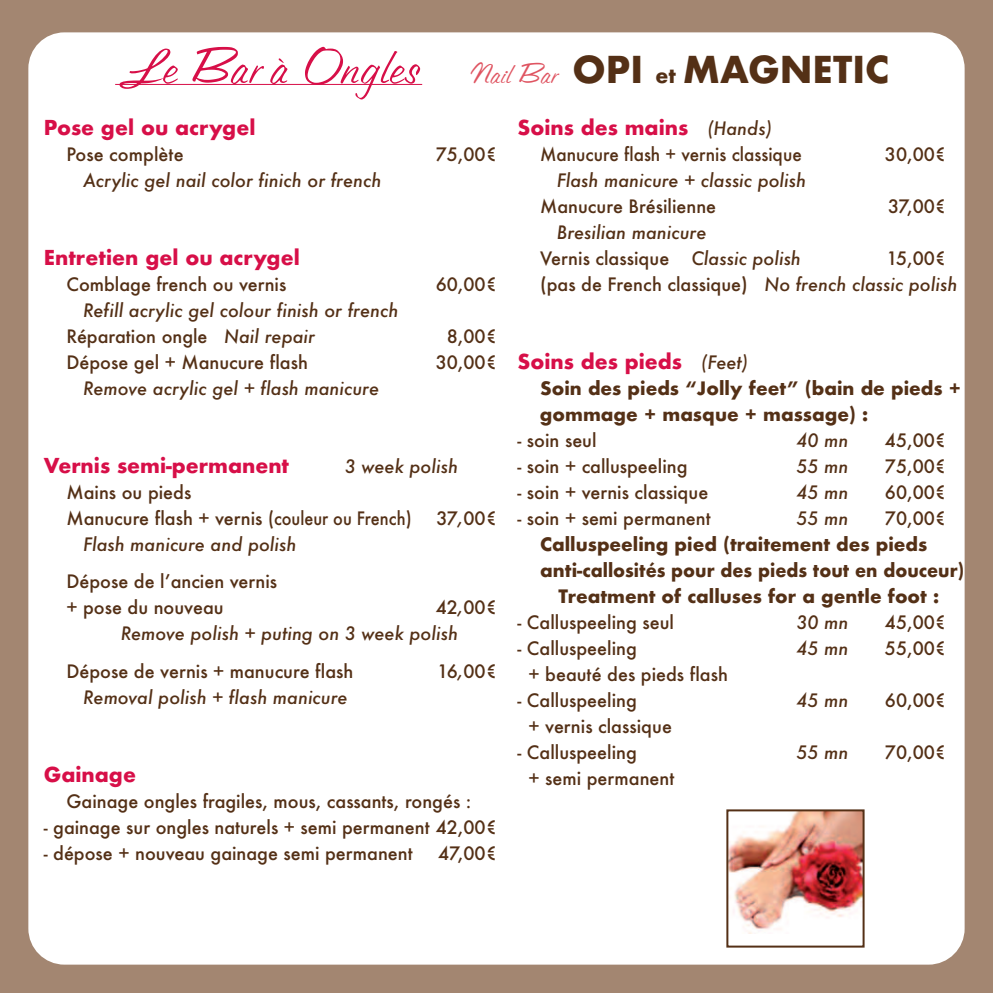
<style>
.page{position:relative;width:993px;height:993px;background:#fff}
.page>*{position:absolute;margin:0;border:0;box-sizing:border-box;transform-origin:0 0}
.t1{font:50px "OPTI Lester";color:#d70f48}
.t2{font:700 20px "Futura";color:#d70f48}
.t3{font:500 18px/26px "Futura";color:#543016}
.t4{font:italic 500 18px/26px "Futura";color:#543016}
.t5{font:700 18px/26px "Futura";color:#543016}
.t6{font:500 18px "Futura";color:#543016;scale:.95 1}
.s1{font-size:28px;color:#df5461}
.s2{font-family:"Futura";font-weight:700;font-size:36px;color:#543016}
.s3{font-family:"Futura";font-weight:700;font-size:20px;color:#543016}
.s4{font-style:normal}
.s5{font-style:italic}
.s6{font-weight:500;font-style:italic;font-size:18px;color:#543016}
</style>
<div class="page">
<div style="left:0;top:0;width:992px;height:992px;background:#a38671"></div>
<div style="left:28px;top:32px;width:936px;height:932px;background:#fff;border-radius:36px"></div>
<hr style="left:115px;top:84px;width:307px;height:1px;background:#d70f48">
<img style="left:729px;top:812px;width:132px;height:121px">
<div style="left:726px;top:809px;width:138px;height:138px;border:2px solid #543016"></div>
<h1 class="t1" style="left:115px;top:36px;width:775px">Le Bar à Ongles <span class="s1">Nail Bar</span> <span class="s2">OPI</span> <span class="s3">et</span> <span class="s2">MAGNETIC</span></h1>
<p class="t2" style="left:44px;top:112px;width:213px">Pose gel ou acrygel</p>
<p class="t3" style="left:66px;top:141px;width:119px">Pose complète</p>
<p class="t3" style="left:435px;top:141px;width:63px">75,00€</p>
<p class="t4" style="left:83px;top:167px;width:300px">Acrylic gel nail color finich or french</p>
<p class="t2" style="left:44px;top:242px;width:257px">Entretien gel ou acrygel</p>
<p class="t3" style="left:66px;top:271px;width:221px">Comblage french ou vernis</p>
<p class="t3" style="left:435px;top:271px;width:63px">60,00€</p>
<p class="t4" style="left:66px;top:297px;width:333px;text-indent:17px">Refill acrylic gel colour finish or french<br><span class="s4">Réparation ongle</span> Nail repair</p>
<p class="t3" style="left:446px;top:323px;width:51px">8,00€</p>
<p class="t3" style="left:66px;top:349px;width:243px">Dépose gel + Manucure flash</p>
<p class="t3" style="left:435px;top:349px;width:63px">30,00€</p>
<p class="t4" style="left:83px;top:375px;width:297px">Remove acrylic gel + flash manicure</p>
<p class="t2" style="left:44px;top:450px;width:247px">Vernis semi-permanent</p>
<p class="t4" style="left:345px;top:453px;width:114px">3 week polish</p>
<p class="t3" style="left:66px;top:479px;width:347px">Mains ou pieds<br>Manucure flash + vernis (couleur ou French)</p>
<p class="t3" style="left:436px;top:505px;width:62px">37<span class="s5">,</span>00€</p>
<p class="t4" style="left:83px;top:531px;width:215px">Flash manicure and polish</p>
<p class="t3" style="left:66px;top:569px;width:212px">Dépose de l’ancien vernis + pose du nouveau</p>
<p class="t4" style="left:121px;top:595px;width:377px;text-indent:315px"><span class="s4">42</span>,<span class="s4">00€<br></span>Remove polish + puting on 3 week polish</p>
<p class="t3" style="left:66px;top:658px;width:288px">Dépose de vernis + manucure flash</p>
<p class="t3" style="left:437px;top:658px;width:61px">16<span class="s5">,</span>00€</p>
<p class="t4" style="left:83px;top:684px;width:266px">Removal polish + flash manicure</p>
<p class="t2" style="left:44px;top:759px;width:94px">Gainage</p>
<p class="t3" style="left:66px;top:788px;width:406px">Gainage ongles fragiles, mous, cassants, rongés :</p>
<p class="t3" style="left:44px;top:814px;width:454px">- gainage sur ongles naturels + semi permanent 42,00€</p>
<p class="t3" style="left:44px;top:840px;width:370px">- dépose + nouveau gainage semi permanent</p>
<p class="t3" style="left:438px;top:840px;width:60px">47,00€</p>
<p class="t2" style="left:517px;top:112px;width:256px">Soins des mains <span class="s6">(Hands)</span></p>
<p class="t6" style="left:540px;top:144px;width:277px">Manucure flash + vernis classique</p>
<p class="t3" style="left:884px;top:141px;width:63px">30,00€</p>
<p class="t4" style="left:556px;top:167px;width:251px">Flash manicure + classic polish</p>
<p class="t3" style="left:540px;top:193px;width:177px">Manucure Brésilienne</p>
<p class="t3" style="left:887px;top:193px;width:60px">37,00€</p>
<p class="t4" style="left:540px;top:219px;width:262px;text-indent:17px">Bresilian manicure<br><span class="s4">Vernis classique</span> Classic polish</p>
<p class="t3" style="left:540px;top:245px;width:418px;text-indent:346px">15,00€ (pas de French classique) <span class="s5">No french classic polish</span></p>
<p class="t2" style="left:517px;top:346px;width:232px">Soins des pieds <span class="s6">(Feet)</span></p>
<p class="t5" style="left:540px;top:375px;width:422px">Soin des pieds “Jolly feet” (bain de pieds + gommage + masque + massage) :</p>
<p class="t3" style="left:517px;top:427px;width:81px">- soin seul</p>
<p class="t4" style="left:796px;top:427px;width:53px">40 mn</p>
<p class="t3" style="left:884px;top:427px;width:63px">45,00€</p>
<p class="t3" style="left:517px;top:453px;width:171px">- soin + calluspeeling</p>
<p class="t4" style="left:796px;top:453px;width:53px">55 mn</p>
<p class="t3" style="left:884px;top:453px;width:63px">75,00€</p>
<p class="t3" style="left:517px;top:479px;width:192px">- soin + vernis classique</p>
<p class="t4" style="left:796px;top:479px;width:53px">45 mn</p>
<p class="t3" style="left:884px;top:479px;width:63px">60,00€</p>
<p class="t3" style="left:517px;top:505px;width:195px">- soin + semi permanent</p>
<p class="t4" style="left:796px;top:505px;width:53px">55 mn</p>
<p class="t3" style="left:884px;top:505px;width:63px">70,00€</p>
<p class="t5" style="left:540px;top:531px;width:388px">Calluspeeling pied (traitement des pieds</p>
<p class="t5" style="left:540px;top:557px;width:425px">anti-callosités pour des pieds tout en douceur)</p>
<p class="t5" style="left:558px;top:583px;width:382px">Treatment of calluses for a gentle foot :</p>
<p class="t3" style="left:517px;top:609px;width:158px">- Calluspeeling seul</p>
<p class="t4" style="left:796px;top:609px;width:53px">30 mn</p>
<p class="t3" style="left:884px;top:609px;width:63px">45,00€</p>
<p class="t3" style="left:517px;top:635px;width:121px">- Calluspeeling</p>
<p class="t4" style="left:796px;top:635px;width:53px">45 mn</p>
<p class="t3" style="left:884px;top:635px;width:63px">55,00€</p>
<p class="t3" style="left:528px;top:661px;width:201px">+ beauté des pieds flash</p>
<p class="t3" style="left:517px;top:687px;width:121px">- Calluspeeling</p>
<p class="t4" style="left:796px;top:687px;width:53px">45 mn</p>
<p class="t3" style="left:884px;top:687px;width:63px">60,00€</p>
<p class="t3" style="left:528px;top:713px;width:145px">+ vernis classique</p>
<p class="t3" style="left:517px;top:739px;width:121px">- Calluspeeling</p>
<p class="t4" style="left:796px;top:739px;width:53px">55 mn</p>
<p class="t3" style="left:884px;top:739px;width:63px">70,00€</p>
<p class="t3" style="left:528px;top:765px;width:147px">+ semi permanent</p>
</div>
